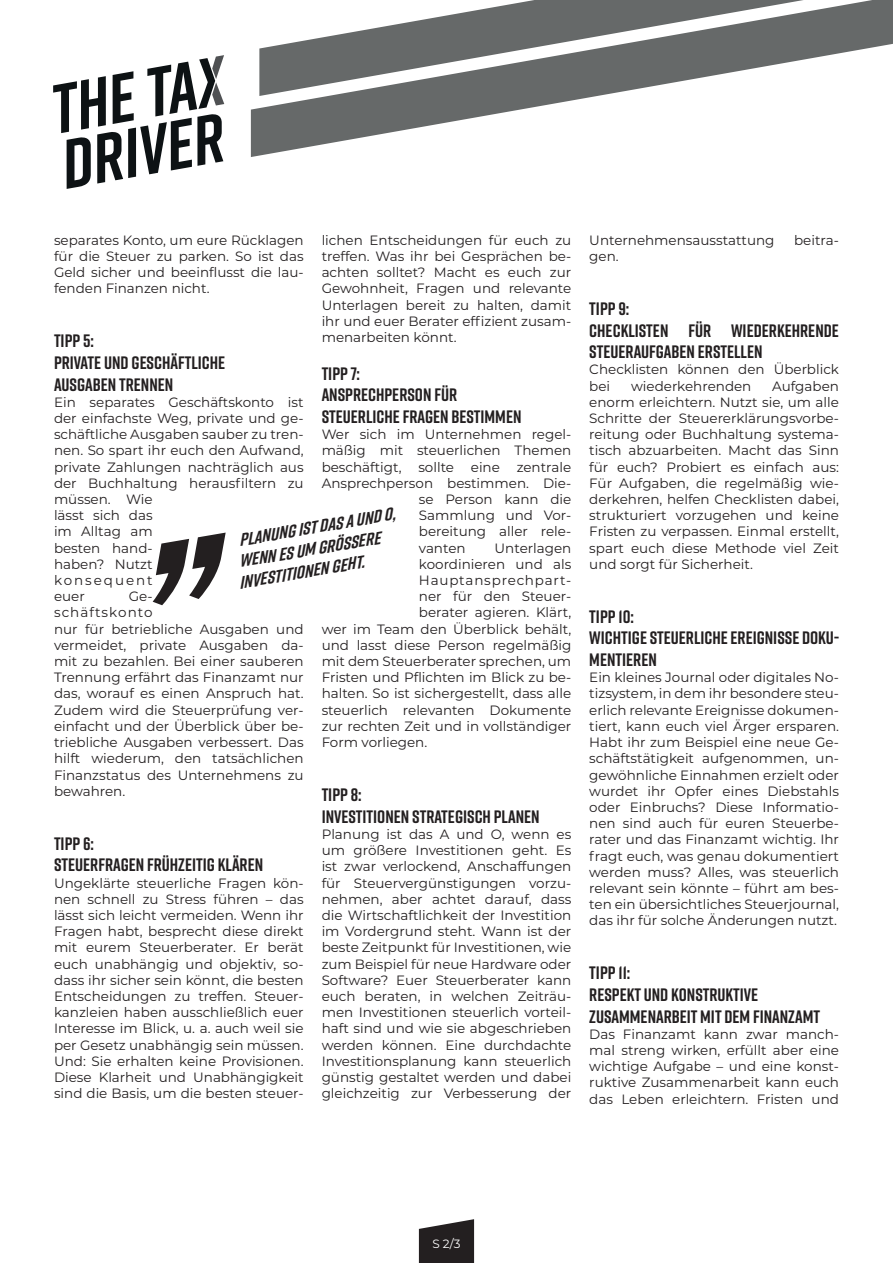
<style>
.page{position:relative;width:893px;height:1263px;background:#fff}
.page>*{position:absolute;margin:0;border:0;box-sizing:border-box;transform-origin:0 0}
.t1{font:700 18px/21.6px "Rift";color:#231f20}
.t2{font:italic 700 17.4px/20.9px "Rift";color:#231f20;scale:1.06 1}
.t3{font:13.5px/16.2px "Montserrat";color:#231f20;text-align:justify}
.t4{font:13.5px "Montserrat";letter-spacing:.06em;color:#231f20}
.t5{font:12px "Montserrat";color:#fff}
</style>
<div class="page">
<svg style="left:419px;top:1219px;width:55px;height:44px;background:#3c3839"></svg>
<svg style="left:153px;top:533px;width:73px;height:73px"></svg>
<svg style="left:251px;top:0;width:642px;height:157px"></svg>
<svg style="left:259px;top:0;width:545px;height:96px;fill:#666969"></svg>
<svg style="left:53px;top:55px;width:171px;height:134px"></svg>
<p class="t3" style="left:322px;top:231px;width:251px">lichen Entscheidungen für euch zu treffen. Was ihr bei Gesprächen be&shy;achten solltet? Macht es euch zur Gewohnheit, Fragen und relevante Unterlagen bereit zu halten, damit ihr und euer Berater effizient zusam&shy;menarbeiten könnt.</p>
<h1 class="t1" style="left:322px;top:362px;width:201px">TIPP 7:<br>ANSPRECHPERSON FÜR<br>STEUERLICHE FRAGEN BESTIMMEN</h1>
<p class="t3" style="left:322px;top:426px;width:251px">Wer sich im Unternehmen regel-</p>
<p class="t3" style="left:322px;top:442px;width:251px">mäßig mit steuerlichen Themen</p>
<p class="t3" style="left:322px;top:458px;width:251px">beschäftigt, sollte eine zentrale</p>
<p class="t3" style="left:322px;top:474px;width:251px">Ansprechperson bestimmen. Die-</p>
<p class="t3" style="left:419px;top:491px;width:154px">se Person kann die</p>
<p class="t3" style="left:419px;top:507px;width:154px">Sammlung und Vor-</p>
<p class="t3" style="left:419px;top:523px;width:154px">bereitung aller rele-</p>
<p class="t3" style="left:419px;top:539px;width:48px">vanten</p>
<p class="t3" style="left:495px;top:539px;width:78px">Unterlagen</p>
<p class="t3" style="left:419px;top:555px;width:154px">koordinieren und als</p>
<p class="t4" style="left:419px;top:571px;width:154px">Hauptansprechpart-</p>
<p class="t3" style="left:419px;top:588px;width:154px">ner für den Steuer-</p>
<p class="t3" style="left:419px;top:604px;width:154px">berater agieren. Klärt,</p>
<p class="t3" style="left:322px;top:620px;width:251px">wer im Team den Überblick behält,</p>
<p class="t3" style="left:322px;top:636px;width:251px">und lasst diese Person regelmäßig</p>
<p class="t3" style="left:322px;top:653px;width:251px">mit dem Steuerberater sprechen, um</p>
<p class="t3" style="left:322px;top:669px;width:251px">Fristen und Pflichten im Blick zu be-</p>
<p class="t3" style="left:322px;top:685px;width:251px">halten. So ist sichergestellt, dass alle</p>
<p class="t3" style="left:322px;top:701px;width:251px">steuerlich relevanten Dokumente</p>
<p class="t3" style="left:322px;top:717px;width:251px">zur rechten Zeit und in vollständiger</p>
<p class="t3" style="left:322px;top:734px;width:107px">Form vorliegen.</p>
<h1 class="t1" style="left:322px;top:784px;width:219px">TIPP 8:<br>INVESTITIONEN STRATEGISCH PLANEN</h1>
<p class="t3" style="left:322px;top:825px;width:251px">Planung ist das A und O, wenn es um größere Investitionen geht. Es ist zwar verlockend, Anschaffungen für Steuervergünstigungen vorzu&shy;nehmen, aber achtet darauf, dass die Wirtschaftlichkeit der Investition im Vordergrund steht. Wann ist der beste Zeitpunkt für Investitionen, wie zum Beispiel für neue Hardware oder Software? Euer Steuerberater kann euch beraten, in welchen Zeiträu&shy;men Investitionen steuerlich vorteil&shy;haft sind und wie sie abgeschrieben werden können. Eine durchdachte Investitionsplanung kann steuerlich günstig gestaltet werden und dabei gleichzeitig zur Verbesserung der</p>
<p class="t3" style="left:54px;top:231px;width:251px">separates Konto, um eure Rücklagen für die Steuer zu parken. So ist das Geld sicher und beeinflusst die lau&shy;fenden Finanzen nicht.</p>
<h1 class="t1" style="left:54px;top:330px;width:173px">TIPP 5:<br>PRIVATE UND GESCHÄFTLICHE<br>AUSGABEN TRENNEN</h1>
<p class="t3" style="left:54px;top:393px;width:251px;text-align:left">Ein separates Geschäftskonto ist der einfachste Weg, private und ge&shy;schäftliche Ausgaben sauber zu tren&shy;nen. So spart ihr euch den Aufwand, private Zahlungen nachträglich aus der Buchhaltung herausfiltern zu müssen. Wie<br>lässt sich das<br>im Alltag am<br>besten hand-<br>haben? Nutzt<br>konsequent<br>euer</p>
<p class="t2" style="left:230px;top:531px;width:158px;text-indent:7px;rotate:-10deg">Planung ist das a und o, wenn es um größere investitionen geht.</p>
<p class="t3" style="left:54px;top:588px;width:251px;text-align:left;text-indent:75px">Ge-<br>schäftskonto<br>nur für betriebliche Ausgaben und vermeidet, private Ausgaben da&shy;mit zu bezahlen. Bei einer sauberen<br>Trennung erfährt das Finanzamt nur das, worauf es einen Anspruch hat.<br>Zudem wird die Steuerprüfung ver&shy;einfacht und der Überblick über be&shy;triebliche Ausgaben verbessert. Das hilft wiederum, den tatsächlichen<br>Finanzstatus des Unternehmens zu bewahren.</p>
<h1 class="t1" style="left:54px;top:832px;width:211px">TIPP 6:<br>STEUERFRAGEN FRÜHZEITIG KLÄREN</h1>
<p class="t3" style="left:54px;top:874px;width:251px">Ungeklärte steuerliche Fragen kön&shy;nen schnell zu Stress führen – das lässt sich leicht vermeiden. Wenn ihr Fragen habt, besprecht diese direkt mit eurem Steuerberater. Er berät euch unabhängig und objektiv, so&shy;dass ihr sicher sein könnt, die besten Entscheidungen zu treffen. Steuer&shy;kanzleien haben ausschließlich euer Interesse im Blick, u. a. auch weil sie per Gesetz unabhängig sein müssen.<br>Und: Sie erhalten keine Provisionen.<br>Diese Klarheit und Unabhängigkeit sind die Basis, um die besten steuer-</p>
<p class="t3" style="left:589px;top:231px;width:187px">Unternehmensausstattung</p>
<p class="t3" style="left:794px;top:231px;width:46px">beitra-</p>
<p class="t3" style="left:589px;top:248px;width:31px">gen.</p>
<h1 class="t1" style="left:589px;top:298px;width:251px">TIPP 9:<br>CHECKLISTEN FÜR WIEDERKEHRENDE<br>STEUERAUFGABEN ERSTELLEN</h1>
<p class="t3" style="left:589px;top:361px;width:251px">Checklisten können den Überblick bei</p>
<p class="t3" style="left:589px;top:377px;width:251px;text-indent:183px">Aufgaben enorm erleichtern. Nutzt sie, um alle Schritte der Steuererklärungsvorbe&shy;reitung oder Buchhaltung systema&shy;tisch abzuarbeiten. Macht das Sinn für euch? Probiert es einfach aus:<br>Für Aufgaben, die regelmäßig wie&shy;derkehren, helfen Checklisten dabei, strukturiert vorzugehen und keine Fristen zu verpassen. Einmal erstellt, spart euch diese Methode viel Zeit und sorgt für Sicherheit.</p>
<h1 class="t1" style="left:589px;top:605px;width:251px">TIPP 10:<br>WICHTIGE STEUERLICHE EREIGNISSE DOKU-<br>MENTIEREN</h1>
<p class="t3" style="left:589px;top:669px;width:251px">Ein kleines Journal oder digitales No&shy;tizsystem, in dem ihr besondere steu&shy;erlich relevante Ereignisse dokumen&shy;tiert, kann euch viel Ärger ersparen.<br>Habt ihr zum Beispiel eine neue Ge&shy;schäftstätigkeit aufgenommen, un&shy;gewöhnliche Einnahmen erzielt oder wurdet ihr Opfer eines Diebstahls oder Einbruchs? Diese Informatio&shy;nen sind auch für euren Steuerbe&shy;rater und das Finanzamt wichtig. Ihr fragt euch, was genau dokumentiert werden muss? Alles, was steuerlich relevant sein könnte – führt am bes&shy;ten ein übersichtliches Steuerjournal, das ihr für solche Änderungen nutzt.</p>
<h1 class="t1" style="left:589px;top:962px;width:232px">TIPP 11:<br>RESPEKT UND KONSTRUKTIVE<br>ZUSAMMENARBEIT MIT DEM FINANZAMT</h1>
<p class="t3" style="left:589px;top:1025px;width:251px">Das Finanzamt kann zwar manch&shy;mal streng wirken, erfüllt aber eine wichtige Aufgabe – und eine konst&shy;ruktive Zusammenarbeit kann euch das Leben erleichtern. Fristen und</p>
<p class="t3" style="left:631px;top:377px;width:122px">wiederkehrenden</p>
<p class="t5" style="left:432px;top:1235px;width:30px">S 2/3</p>
</div>
